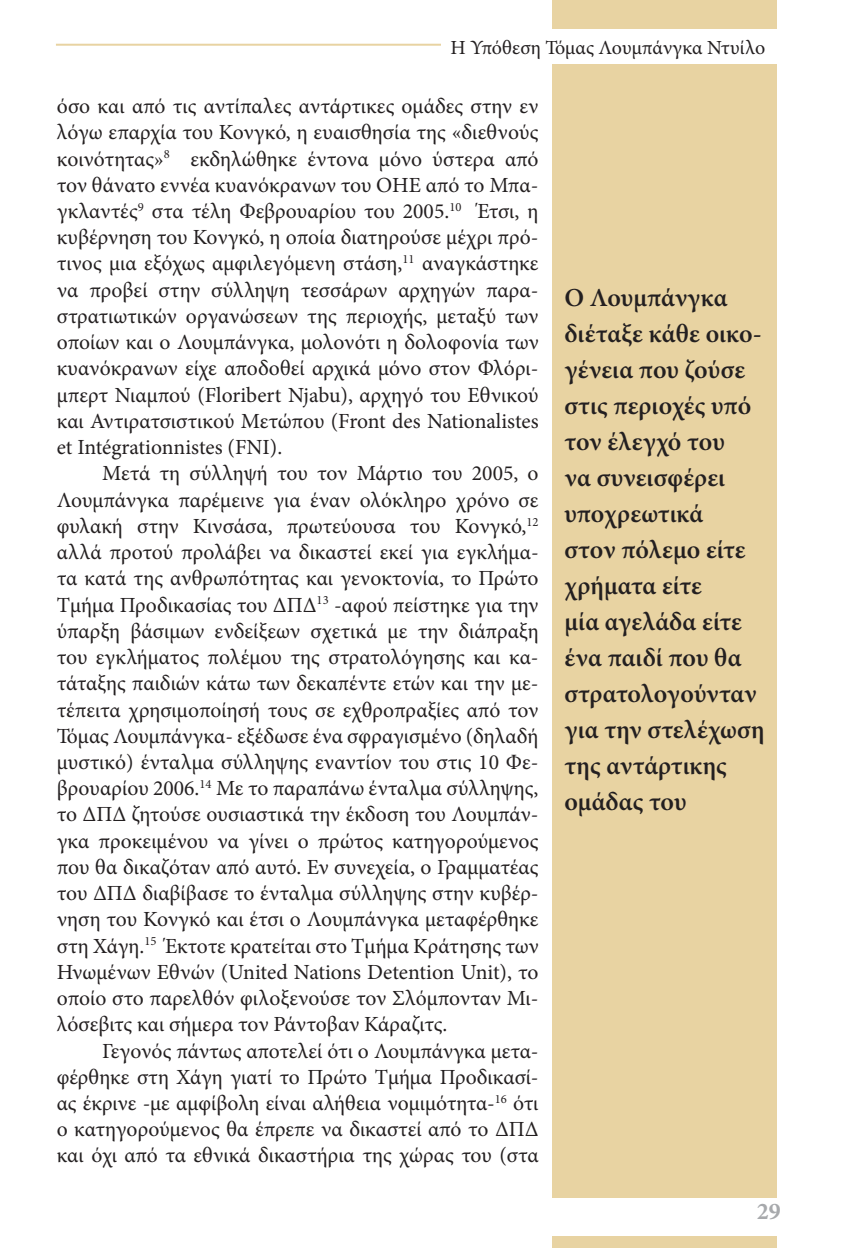
<style>
.page{position:relative;width:850px;height:1248px;background:#fff}
.page>*{position:absolute;margin:0;border:0;box-sizing:border-box;transform-origin:0 0}
.t1{font:600 26px/36px "Minion Pro";color:#231f20}
.t2{font:700 24px "Minion Pro";color:#a7a9ac}
.t3{font:21.6px/26.2px "Minion Pro";letter-spacing:-.005em;color:#231f20;text-align:justify}
.t4{font:20px "Minion Pro";color:#231f20}
</style>
<div class="page">
<div style="left:552px;top:0;width:225px;height:1197px;background:#e8d3a2"></div>
<div style="left:552px;top:1237px;width:225px;height:11px;background:#e8d3a2"></div>
<hr style="left:56px;top:44px;width:720px;height:2px;background:#e8d3a2">
<div style="left:441px;top:29px;width:336px;height:35px;background:#fff"></div>
<p class="t4" style="left:451px;top:39px;width:316px">H Υπόθεση Τόμας Λουμπάνγκα Ντυίλο</p>
<p class="t3" style="left:57px;top:95px;width:483px">όσο και από τις αντίπαλες αντάρτικες ομάδες στην εν λόγω επαρχία του Κονγκό, η ευαισθησία της «διεθνούς κοινότητας»<sup>8</sup> εκδηλώθηκε έντονα μόνο ύστερα από τον θάνατο εννέα κυανόκρανων του ΟΗΕ από το Μπα&shy;γκλαντές<sup>9</sup> στα τέλη Φεβρουαρίου του 2005.<sup>10</sup> Έτσι, η κυβέρνηση του Κονγκό, η οποία διατηρούσε μέχρι πρό&shy;τινος μια εξόχως αμφιλεγόμενη στάση,<sup>11</sup> αναγκάστηκε να προβεί στην σύλληψη τεσσάρων αρχηγών παρα&shy;στρατιωτικών οργανώσεων της περιοχής, μεταξύ των οποίων και ο Λουμπάνγκα, μολονότι η δολοφονία των κυανόκρανων είχε αποδοθεί αρχικά μόνο στον Φλόρι&shy;μπερτ Νιαμπού (Floribert Njabu), αρχηγό του Εθνικού και Αντιρατσιστικού Μετώπου (Front des Nationalistes et Intégrationnistes (FNI).</p>
<p class="t3" style="left:57px;top:462px;width:483px;text-indent:45px">Μετά τη σύλληψή του τον Μάρτιο του 2005, ο Λουμπάνγκα παρέμεινε για έναν ολόκληρο χρόνο σε φυλακή στην Κινσάσα, πρωτεύουσα του Κονγκό,<sup>12 </sup>αλλά προτού προλάβει να δικαστεί εκεί για εγκλήμα&shy;τα κατά της ανθρωπότητας και γενοκτονία, το Πρώτο Τμήμα Προδικασίας του ΔΠΔ<sup>13</sup> -αφού πείστηκε για την ύπαρξη βάσιμων ενδείξεων σχετικά με την διάπραξη του εγκλήματος πολέμου της στρατολόγησης και κα&shy;τάταξης παιδιών κάτω των δεκαπέντε ετών και την με&shy;τέπειτα χρησιμοποίησή τους σε εχθροπραξίες από τον Τόμας Λουμπάνγκα- εξέδωσε ένα σφραγισμένο (δηλαδή μυστικό) ένταλμα σύλληψης εναντίον του στις 10 Φε&shy;βρουαρίου 2006.<sup>14</sup> Με το παραπάνω ένταλμα σύλληψης, το ΔΠΔ ζητούσε ουσιαστικά την έκδοση του Λουμπάν&shy;γκα προκειμένου να γίνει ο πρώτος κατηγορούμενος που θα δικαζόταν από αυτό. Εν συνεχεία, ο Γραμματέας του ΔΠΔ διαβίβασε το ένταλμα σύλληψης στην κυβέρ&shy;νηση του Κονγκό και έτσι ο Λουμπάνγκα μεταφέρθηκε στη Χάγη.<sup>15</sup> Έκτοτε κρατείται στο Τμήμα Κράτησης των Ηνωμένων Εθνών (United Nations Detention Unit), το οποίο στο παρελθόν φιλοξενούσε τον Σλόμπονταν Μι&shy;λόσεβιτς και σήμερα τον Ράντοβαν Κάραζιτς.</p>
<p class="t3" style="left:57px;top:1039px;width:484px;text-indent:45px">Γεγονός πάντως αποτελεί ότι ο Λουμπάνγκα μετα&shy;φέρθηκε στη Χάγη γιατί το Πρώτο Τμήμα Προδικασί&shy;ας έκρινε -με αμφίβολη είναι αλήθεια νομιμότητα-<sup>16</sup> ότι ο κατηγορούμενος θα έπρεπε να δικαστεί από το ΔΠΔ και όχι από τα εθνικά δικαστήρια της χώρας του (στα</p>
<p class="t1" style="left:564px;top:279px;width:202px">Ο Λουμπάνγκα διέταξε κάθε οικο&shy;γένεια που ζούσε στις περιοχές υπό τον έλεγχό του<br>να συνεισφέρει υποχρεωτικά<br>στον πόλεμο είτε χρήματα είτε<br>μία αγελάδα είτε ένα παιδί που θα στρατολογούνταν για την στελέχωση της αντάρτικης ομάδας του</p>
<p class="t2" style="left:757px;top:1196px;width:25px">29</p>
</div>
